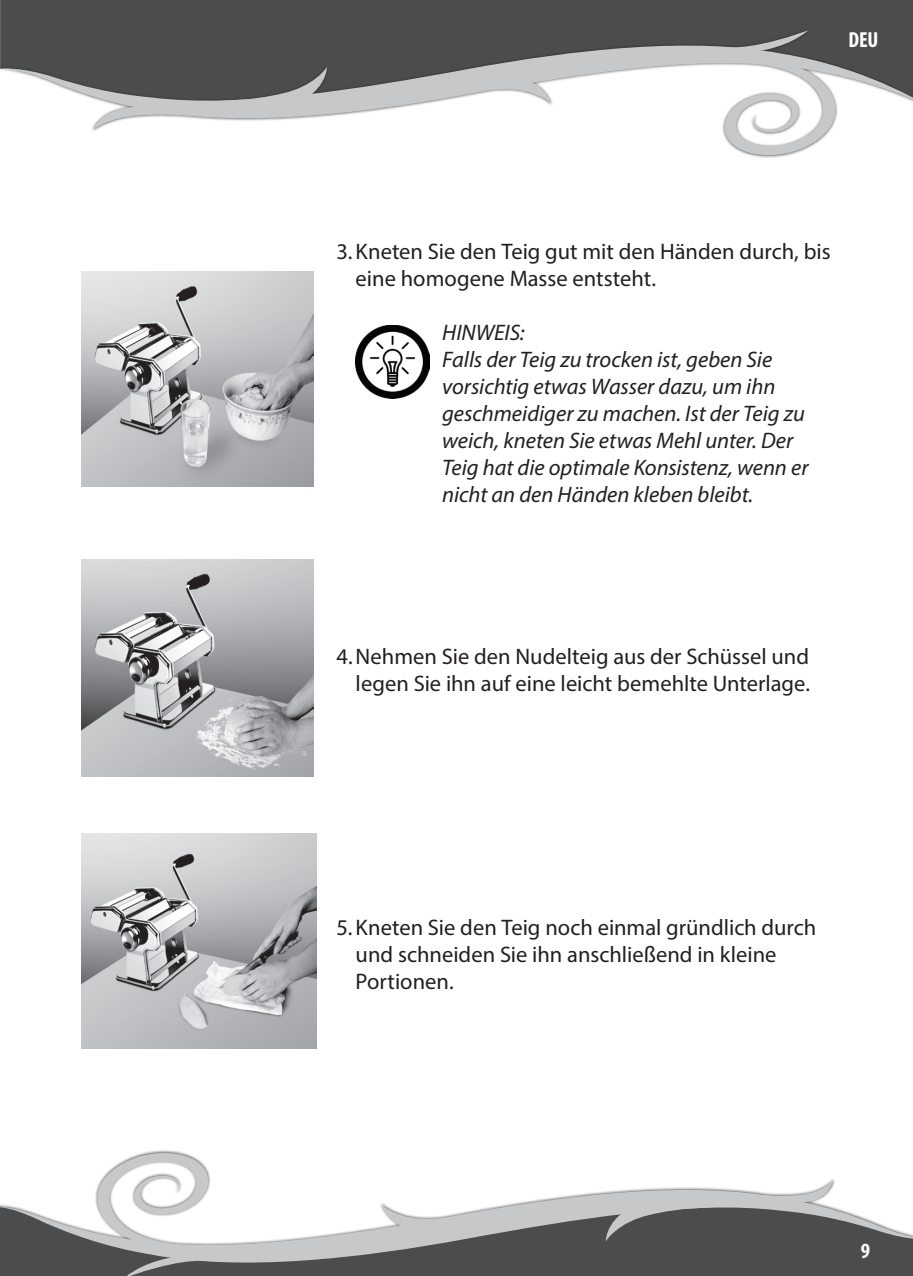
<style>
.page{position:relative;width:913px;height:1276px;background:#fff}
.page>*{position:absolute;margin:0;border:0;box-sizing:border-box;transform-origin:0 0}
.t1{font:22.5px/27px "Myriad Pro";color:#231f20}
.t2{font:italic 22.5px/27px "Myriad Pro";color:#231f20}
.t3{font:700 condensed 21.82px "Myriad Pro";color:#fff}
</style>
<div class="page">
<div style="left:0;top:0;width:912px;height:27px;background:#4b4c4d"></div>
<div style="left:0;top:27px;width:912px;height:131px;background:#231f20;opacity:.75"></div>
<svg style="left:92px;top:127px;width:112px;height:3px"></svg>
<svg style="left:0;top:36px;width:912px;height:91px"></svg>
<svg style="left:683px;top:30px;width:155px;height:127px"></svg>
<div style="left:0;top:1271px;width:912px;height:5px;background:#4b4c4d"></div>
<svg style="left:0;top:1180px;width:912px;height:91px"></svg>
<svg style="left:94px;top:1150px;width:155px;height:126px"></svg>
<img style="left:81px;top:271px;width:232px;height:215px">
<img style="left:356px;top:325px;width:73px;height:74px">
<img style="left:81px;top:560px;width:232px;height:216px">
<img style="left:81px;top:834px;width:235px;height:215px">
<p class="t3" style="left:847px;top:26px;width:32px">DEU</p>
<p class="t1" style="left:355px;top:238px;width:476px;text-indent:-19px">3. Kneten Sie den Teig gut mit den Händen durch, bis eine homogene Masse entsteht.</p>
<p class="t2" style="left:442px;top:319px;width:368px">HINWEIS:<br>Falls der Teig zu trocken ist, geben Sie vorsichtig etwas Wasser dazu, um ihn geschmeidiger zu machen. Ist der Teig zu weich, kneten Sie etwas Mehl unter. Der Teig hat die optimale Konsistenz, wenn er nicht an den Händen kleben bleibt.</p>
<p class="t1" style="left:336px;top:643px;width:475px;text-align:right">4.Nehmen Sie den Nudelteig aus der Schüssel und legen Sie ihn auf eine leicht bemehlte Unterlage.</p>
<p class="t1" style="left:355px;top:913px;width:462px;text-indent:-19px">5. Kneten Sie den Teig noch einmal gründlich durch und schneiden Sie ihn anschließend in kleine<br>Portionen.</p>
<p class="t3" style="left:860px;top:1237px;width:11px">9</p>
</div>
